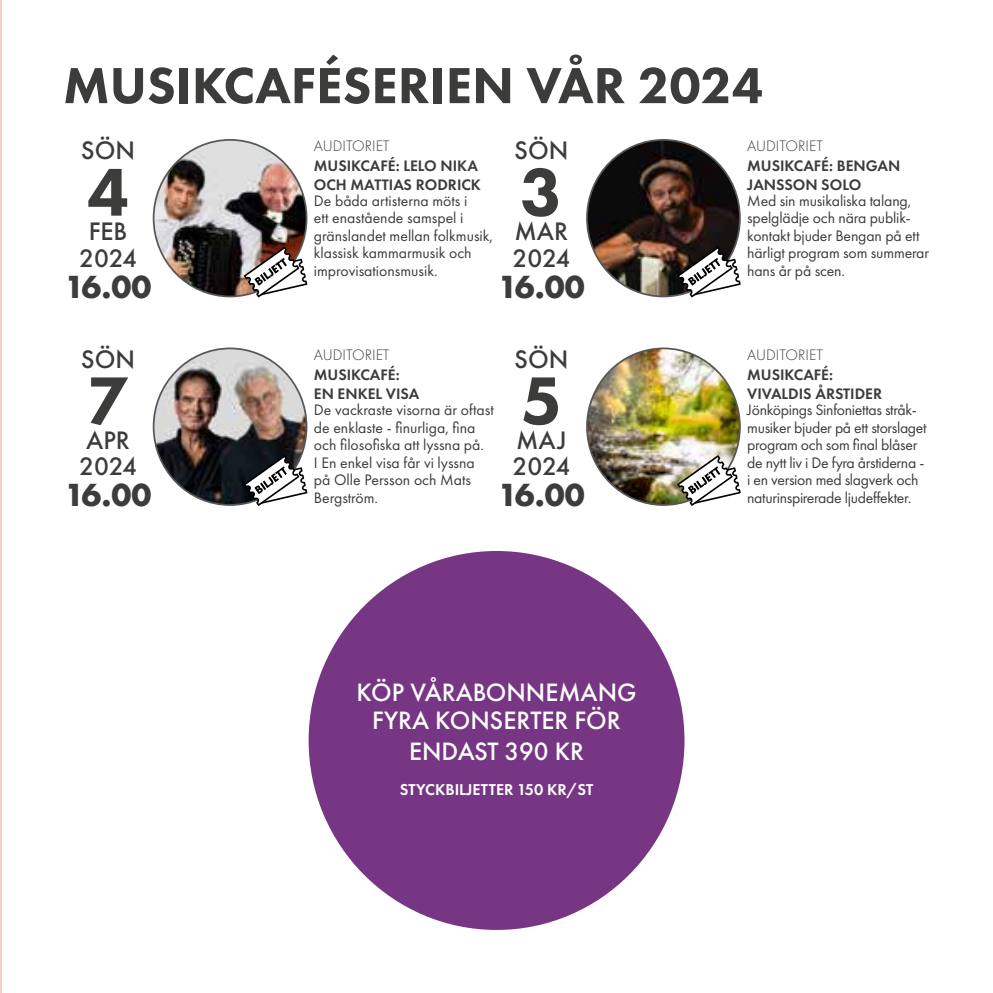
<style>
.page{position:relative;width:993px;height:993px;background:#fff}
.page>*{position:absolute;margin:0;border:0;box-sizing:border-box;transform-origin:0 0}
.t1{font:800 70px "Futura PT";color:#3c3c3b}
.t2{font:800 52.5px "Futura PT";color:#3c3c3b}
.t3{font:700 33.25px "Futura PT";letter-spacing:-.045em;color:#3c3c3b}
.t4{font:500 26.25px/26.1px "Futura PT";color:#3c3c3b}
.t5{font:500 26.07px/27.7px "Futura PT";color:#fff;text-align:center}
.t6{font:600 16.28px "Futura PT";color:#fff}
.t7{font:15.75px/17.5px "Futura PT";letter-spacing:-.01em;color:#3c3c3b}
.t8{font:600 15.75px/18.9px "Futura PT";color:#3c3c3b}
.t9{font:300 15.75px "Futura PT";color:#3c3c3b}
</style>
<div class="page">
<hr style="left:0;top:0;width:1px;height:992px;background:#f9cdcf">
<div style="left:308px;top:551px;width:376px;height:378px;background:#763684;border-radius:50%"></div>
<img style="left:153px;top:140px;width:153px;height:156px">
<svg style="left:244px;top:247px;width:63px;height:50px"></svg>
<img style="left:586px;top:140px;width:153px;height:156px">
<svg style="left:677px;top:247px;width:63px;height:50px"></svg>
<img style="left:586px;top:350px;width:153px;height:155px">
<svg style="left:677px;top:455px;width:63px;height:50px"></svg>
<img style="left:153px;top:350px;width:153px;height:155px">
<svg style="left:244px;top:455px;width:63px;height:50px"></svg>
<h2 class="t2" style="left:63px;top:53px;width:701px">MUSIKCAFÉSERIEN VÅR 2024</h2>
<h3 class="t4" style="left:81px;top:138px;width:55px">SÖN</h3>
<h1 class="t1" style="left:87px;top:148px;width:44px">4</h1>
<h3 class="t4" style="left:79px;top:219px;width:59px;text-align:center">FEB<br>2024</h3>
<h3 class="t3" style="left:64px;top:265px;width:88px">16.00</h3>
<h3 class="t4" style="left:81px;top:346px;width:55px">SÖN</h3>
<h1 class="t1" style="left:87px;top:357px;width:44px">7</h1>
<h3 class="t4" style="left:79px;top:427px;width:59px">APR<br>2024</h3>
<h3 class="t3" style="left:64px;top:473px;width:88px">16.00</h3>
<h3 class="t4" style="left:514px;top:138px;width:55px">SÖN</h3>
<p class="t9" style="left:314px;top:137px;width:77px">AUDITORIET</p>
<p class="t8" style="left:314px;top:156px;width:168px">MUSIKCAFÉ: LELO NIKA<br>OCH MATTIAS RODRICK</p>
<h1 class="t1" style="left:520px;top:148px;width:43px">3</h1>
<h3 class="t4" style="left:512px;top:219px;width:59px">MAR<br>2024</h3>
<h3 class="t3" style="left:497px;top:265px;width:88px">16.00</h3>
<p class="t7" style="left:314px;top:191px;width:181px">De båda artisterna möts i<br>ett enastående samspel i gränslandet mellan folkmusik, klassisk kammarmusik och improvisationsmusik.</p>
<p class="t9" style="left:314px;top:345px;width:77px">AUDITORIET</p>
<p class="t8" style="left:314px;top:364px;width:107px">MUSIKCAFÉ:<br>EN ENKEL VISA</p>
<p class="t7" style="left:314px;top:401px;width:181px">De vackraste visorna är oftast de enklaste - finurliga, fina och filosofiska att lyssna på.<br>I En enkel visa får vi lyssna på Olle Persson och Mats<br>Bergström.</p>
<h3 class="t4" style="left:514px;top:346px;width:55px">SÖN</h3>
<h1 class="t1" style="left:520px;top:357px;width:43px">5</h1>
<h3 class="t4" style="left:512px;top:427px;width:59px">MAJ<br>2024</h3>
<h3 class="t3" style="left:497px;top:473px;width:88px">16.00</h3>
<h3 class="t5" style="left:356px;top:678px;width:281px">KÖP VÅRABONNEMANG<br>FYRA KONSERTER FÖR</h3>
<h3 class="t5" style="left:409px;top:737px;width:176px">ENDAST 390 KR</h3>
<p class="t6" style="left:400px;top:779px;width:195px">STYCKBILJETTER 150 KR/ST</p>
<p class="t9" style="left:747px;top:137px;width:77px">AUDITORIET</p>
<p class="t8" style="left:747px;top:156px;width:155px">MUSIKCAFÉ: BENGAN<br>JANSSON SOLO</p>
<p class="t7" style="left:747px;top:191px;width:183px">Med sin musikaliska talang, spelglädje och nära publik&shy;kontakt bjuder Bengan på ett härligt program som summerar hans år på scen.</p>
<p class="t9" style="left:747px;top:345px;width:77px">AUDITORIET</p>
<p class="t8" style="left:747px;top:364px;width:136px">MUSIKCAFÉ:<br>VIVALDIS ÅRSTIDER</p>
<p class="t7" style="left:747px;top:401px;width:181px">Jönköpings Sinfoniettas stråk&shy;musiker bjuder på ett storslaget program och som final blåser de nytt liv i De fyra årstiderna - i en version med slagverk och naturinspirerade ljudeffekter.</p>
</div>
